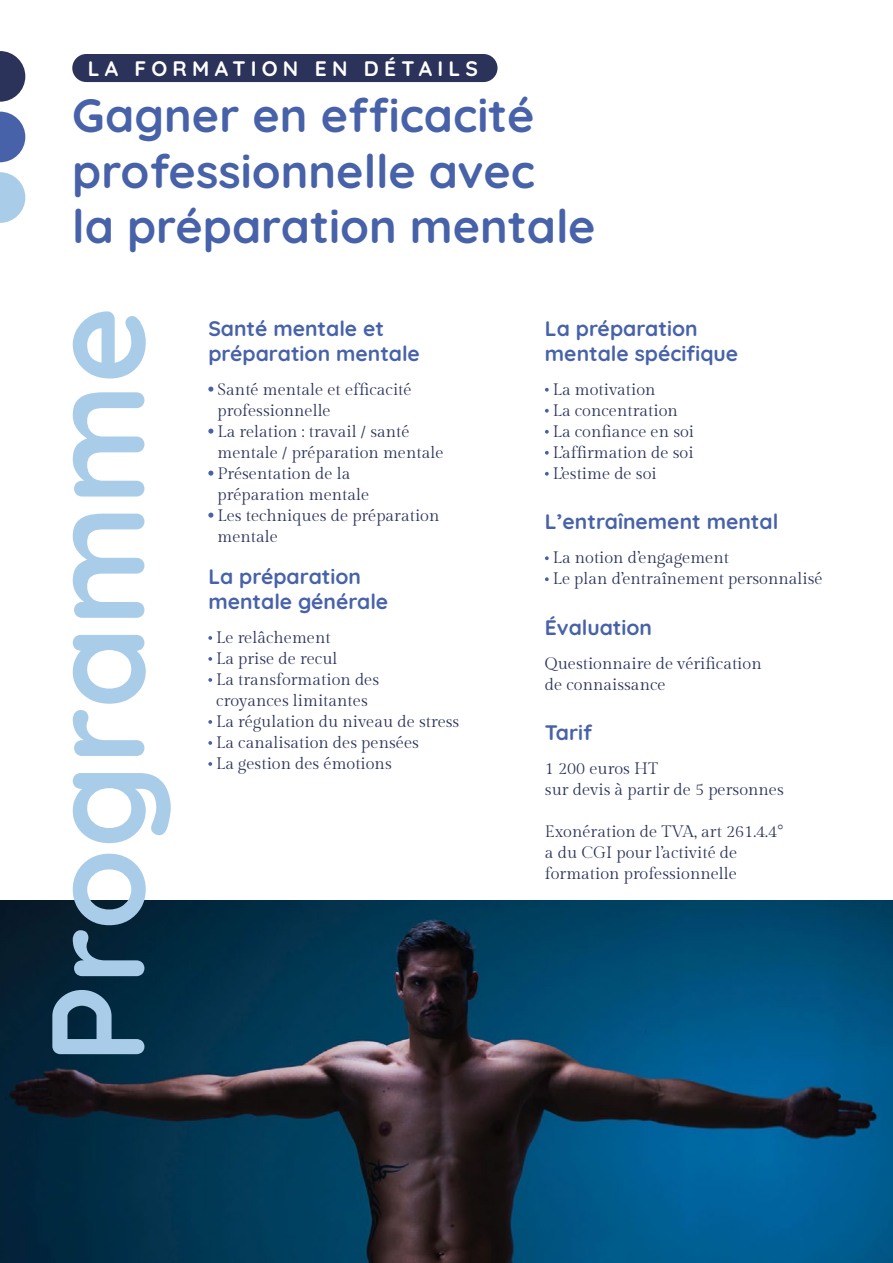
<style>
.page{position:relative;width:893px;height:1263px;background:#fff}
.page>*{position:absolute;margin:0;border:0;box-sizing:border-box;transform-origin:0 0}
.t1{font:700 131.55px "Quicksand";color:#a9cce9}
.t2{font:700 46.5px/55.8px "Quicksand";color:#4762a9}
.t3{font:700 21px/25.2px "Quicksand";color:#4762a9}
.t4{font:700 21px "Quicksand";letter-spacing:.25em;color:#fff}
.t5{font:16.5px/21px "Gilda Display";color:#2b335b}
</style>
<div class="page">
<svg style="left:0;top:51px;width:25px;height:51px"></svg>
<svg style="left:0;top:112px;width:25px;height:50px"></svg>
<svg style="left:0;top:172px;width:25px;height:51px"></svg>
<img style="left:0;top:900px;width:893px;height:363px">
<svg style="left:208px;top:387px;width:5px;height:5px"></svg>
<svg style="left:208px;top:429px;width:5px;height:5px"></svg>
<svg style="left:208px;top:471px;width:5px;height:5px"></svg>
<svg style="left:208px;top:513px;width:5px;height:5px"></svg>
<svg style="left:208px;top:636px;width:4px;height:4px"></svg>
<svg style="left:208px;top:657px;width:4px;height:4px"></svg>
<svg style="left:208px;top:678px;width:4px;height:4px"></svg>
<svg style="left:208px;top:720px;width:4px;height:4px"></svg>
<svg style="left:208px;top:741px;width:4px;height:4px"></svg>
<svg style="left:208px;top:762px;width:4px;height:4px"></svg>
<svg style="left:545px;top:388px;width:4px;height:4px"></svg>
<svg style="left:545px;top:409px;width:4px;height:4px"></svg>
<svg style="left:545px;top:430px;width:4px;height:4px"></svg>
<svg style="left:545px;top:451px;width:4px;height:4px"></svg>
<svg style="left:545px;top:472px;width:4px;height:4px"></svg>
<svg style="left:545px;top:556px;width:4px;height:4px"></svg>
<svg style="left:545px;top:577px;width:4px;height:4px"></svg>
<div style="left:72px;top:54px;width:425px;height:28px;background:#2b335b;border-radius:14px"></div>
<p class="t4" style="left:88px;top:52px;width:392px">LA FORMATION EN DÉTAILS</p>
<h2 class="t2" style="left:72px;top:83px;width:525px">Gagner en efficacité professionnelle avec<br>la préparation mentale</h2>
<h1 class="t1" style="left:-4px;top:1064px;width:759px;rotate:-90deg">Programme</h1>
<p class="t3" style="left:208px;top:314px;width:213px">Santé mentale et préparation mentale</p>
<p class="t5" style="left:218px;top:378px;width:227px">Santé mentale et efficacité professionnelle<br>La relation : travail / santé mentale / préparation mentale<br>Présentation de la<br>préparation mentale<br>Les techniques de préparation mentale</p>
<p class="t3" style="left:208px;top:562px;width:181px">La préparation mentale générale</p>
<p class="t5" style="left:216px;top:626px;width:245px">Le relâchement<br>La prise de recul<br>La transformation des<br>croyances limitantes<br>La régulation du niveau de stress<br>La canalisation des pensées<br>La gestion des émotions</p>
<p class="t3" style="left:545px;top:314px;width:195px">La préparation mentale spécifique</p>
<p class="t5" style="left:553px;top:378px;width:143px">La motivation<br>La concentration<br>La confiance en soi<br>L’affirmation de soi<br>L’estime de soi</p>
<p class="t3" style="left:545px;top:507px;width:235px">L’entraînement mental</p>
<p class="t5" style="left:553px;top:547px;width:271px">La notion d’engagement<br>Le plan d’entraînement personnalisé</p>
<p class="t3" style="left:545px;top:613px;width:109px">Évaluation</p>
<p class="t5" style="left:545px;top:652px;width:218px">Questionnaire de vérification de connaissance</p>
<p class="t3" style="left:545px;top:718px;width:49px">Tarif</p>
<p class="t5" style="left:545px;top:758px;width:240px">1 200 euros HT<br>sur devis à partir de 5 personnes</p>
<p class="t5" style="left:545px;top:821px;width:240px">Exonération de TVA, art 261.4.4° a du CGI pour l’activité de formation professionnelle</p>
</div>
